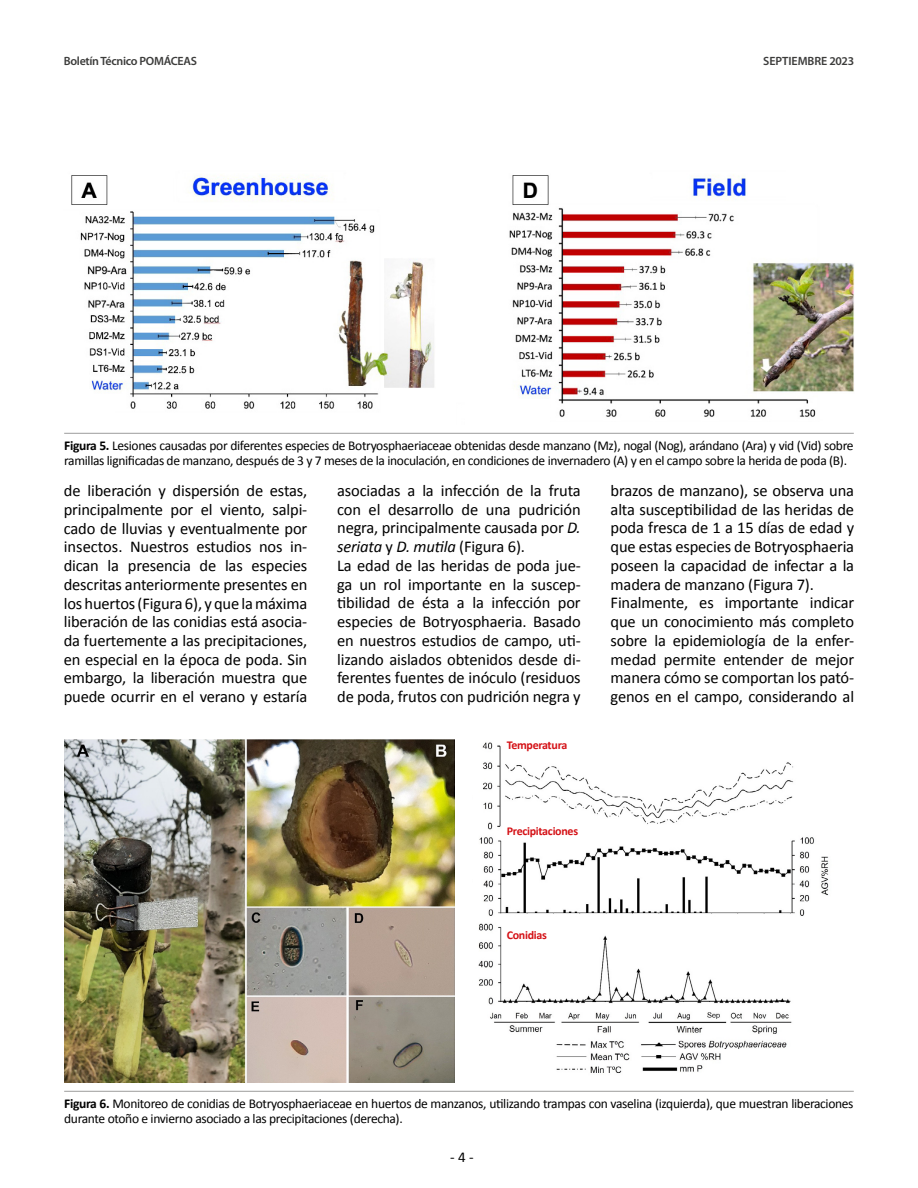
<style>
.page{position:relative;width:918px;height:1188px;background:#fff}
.page>*{position:absolute;margin:0;border:0;box-sizing:border-box;transform-origin:0 0}
.t1{font:16.5px/18.8px "Calibri";letter-spacing:-.01em;color:#000}
.t2{font:15px "Calibri";color:#000}
.t3{font:13.5px/15px "Calibri";letter-spacing:-.025em;color:#000}
.t4{font:700 12px "Calibri";letter-spacing:-.025em;color:#d41116}
.t5{font:600 12px "Myriad Pro";letter-spacing:-.025em;color:#3c3c3b}
.t6{font:600 12px "Myriad Pro";letter-spacing:-.005em;color:#3c3c3b}
.s1{font-weight:700}
.s2{font-style:italic}
</style>
<div class="page">
<img style="left:478px;top:742px;width:351px;height:331px">
<hr style="left:64px;top:433px;width:790px;height:1px;background:#9d9d9c">
<hr style="left:64px;top:1091px;width:790px;height:1px;background:#9d9d9c">
<img style="left:71px;top:174px;width:783px;height:243px">
<div style="left:64px;top:399px;width:51px;height:33px;background:#fff"></div>
<div style="left:465px;top:399px;width:84px;height:33px;background:#fff"></div>
<img style="left:64px;top:740px;width:390px;height:343px">
<p class="t5" style="left:64px;top:54px;width:135px">Boletín Técnico POMÁCEAS</p>
<p class="t6" style="left:763px;top:54px;width:92px">SEPTIEMBRE 2023</p>
<p class="t3" style="left:64px;top:438px;width:791px"><span class="s1">Figura 5.</span> Lesiones causadas por diferentes especies de Botryosphaeriaceae obtenidas desde manzano (Mz), nogal (Nog), arándano (Ara) y vid (Vid) sobre ramillas lignificadas de manzano, después de 3 y 7 meses de la inoculación, en condiciones de invernadero (A) y en el campo sobre la herida de poda (B).</p>
<p class="t1" style="left:64px;top:481px;width:245px;text-align:justify">de liberación y dispersión de estas, principalmente por el viento, salpi&shy;cado de lluvias y eventualmente por insectos. Nuestros estudios nos in&shy;dican la presencia de las especies descritas anteriormente presentes en los huertos (Figura 6), y que la máxima liberación de las conidias está asocia&shy;da fuertemente a las precipitaciones, en especial en la época de poda. Sin embargo, la liberación muestra que puede ocurrir en el verano y estaría</p>
<p class="t1" style="left:337px;top:481px;width:245px">asociadas a la infección de la fruta con el desarrollo de una pudrición negra, principalmente causada por <span class="s2">D. seriata</span> y <span class="s2">D. mutila</span> (Figura 6).<br>La edad de las heridas de poda jue&shy;ga un rol importante en la suscep&shy;tibilidad de ésta a la infección por especies de Botryosphaeria. Basado en nuestros estudios de campo, uti&shy;lizando aislados obtenidos desde di&shy;ferentes fuentes de inóculo (residuos de poda, frutos con pudrición negra y</p>
<p class="t1" style="left:611px;top:481px;width:245px">brazos de manzano), se observa una alta susceptibilidad de las heridas de poda fresca de 1 a 15 días de edad y que estas especies de Botryosphaeria poseen la capacidad de infectar a la madera de manzano (Figura 7).<br>Finalmente, es importante indicar que un conocimiento más completo sobre la epidemiología de la enfer&shy;medad permite entender de mejor manera cómo se comportan los pató&shy;genos en el campo, considerando al</p>
<p class="t4" style="left:507px;top:737px;width:62px">Temperatura</p>
<p class="t4" style="left:507px;top:823px;width:73px">Precipitaciones</p>
<p class="t4" style="left:507px;top:927px;width:42px">Conidias</p>
<p class="t3" style="left:64px;top:1096px;width:791px"><span class="s1">Figura 6.</span> Monitoreo de conidias de Botryosphaeriaceae en huertos de manzanos, utilizando trampas con vaselina (izquierda), que muestran liberaciones durante otoño e invierno asociado a las precipitaciones (derecha).</p>
<p class="t2" style="left:450px;top:1148px;width:25px">- 4 -</p>
</div>
